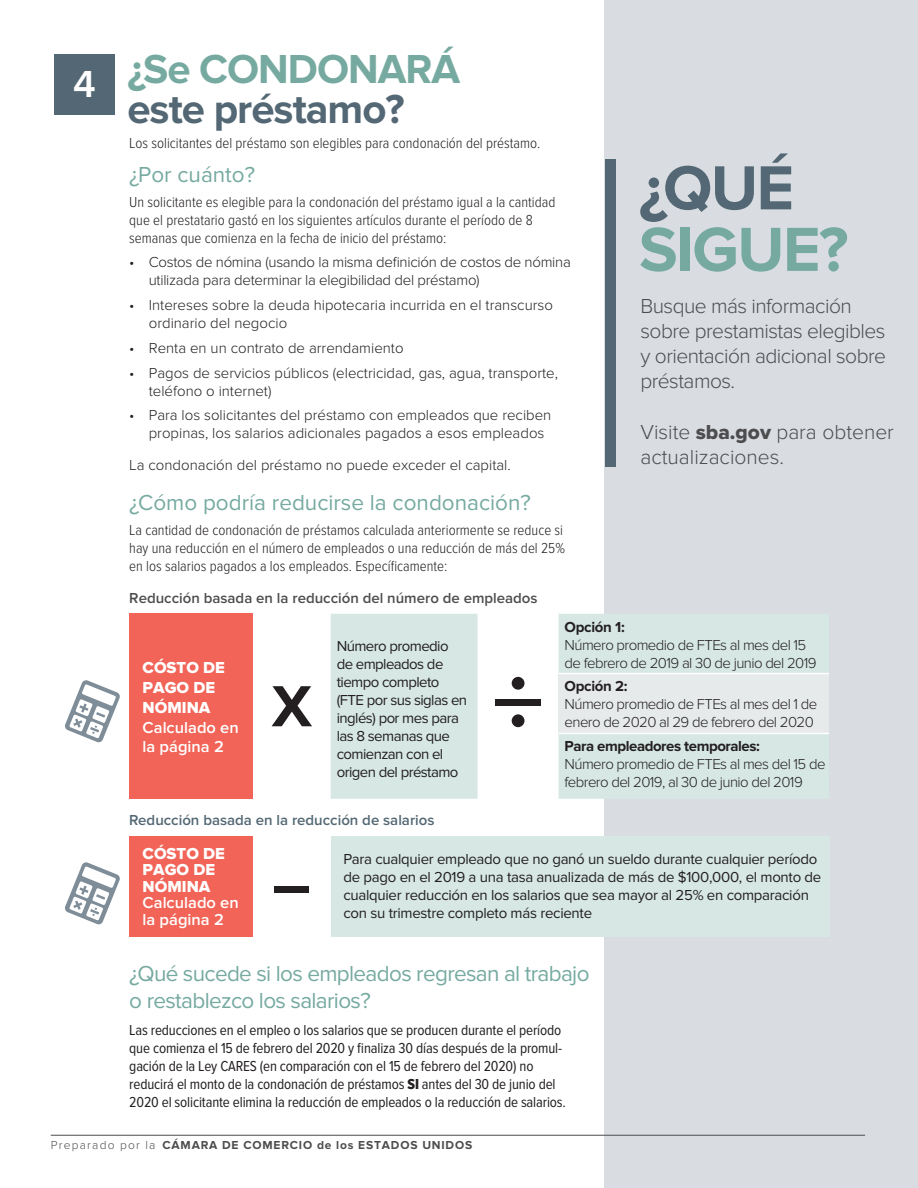
<style>
.page{position:relative;width:918px;height:1188px;background:#fff}
.page>*{position:absolute;margin:0;border:0;box-sizing:border-box;transform-origin:0 0}
.t1{font:700 64.5px "Proxima Nova";letter-spacing:-.025em;color:#76aaa1}
.t2{font:700 64.5px "Proxima Nova";color:#536874}
.t3{font:700 42px "Proxima Nova";letter-spacing:-.025em;color:#536874}
.t4{font:700 42px "Proxima Nova";letter-spacing:-.025em;color:#76aaa1}
.t5{font:600 39px "Proxima Nova";color:#fff}
.t6{font:22.5px/27px "Proxima Nova";letter-spacing:-.03em;color:#76aaa1}
.t7{font:22.5px "Proxima Nova";color:#76aaa1}
.t8{font:300 21px/25.2px "Proxima Nova";letter-spacing:-.025em;color:#4d4d4f}
.t9{font:300 21px/25.2px "Proxima Nova";color:#4d4d4f}
.t10{font:600 16.5px/19.8px "Proxima Nova";color:#fff}
.t11{font:16.5px/19.8px "Proxima Nova Extrabld";color:#fff}
.t12{font:300 15px/18px "Proxima Nova Cond";color:#231f20}
.t13{font:300 15px/18px "Proxima Nova";color:#231f20}
.t14{font:15px/18px "Proxima Nova Cond";letter-spacing:-.01em;color:#231f20}
.t15{font:15px/18px "Proxima Nova";letter-spacing:-.02em;color:#231f20}
.t16{font:300 15px/18px "Proxima Nova";letter-spacing:-.04em;color:#231f20}
.t17{font:15px/18px "Proxima Nova";letter-spacing:-.04em;color:#231f20}
.t18{font:300 15px/18px "Proxima Nova";letter-spacing:-.02em;color:#231f20}
.t19{font:600 15px "Proxima Nova";color:#4d4d4f}
.t20{font:700 15px "Proxima Nova";letter-spacing:-.03em;color:#231f20}
.t21{font:600 15px "Proxima Nova";color:#536874}
.t22{font:700 12px "Proxima Nova";letter-spacing:.07em;color:#4d4d4f}
.s1{font-family:"Proxima Nova Extrabld";font-weight:400}
.s2{font-family:"Proxima Nova Cond Extrabld"}
.s3{font-weight:300}
</style>
<div class="page">
<div style="left:605px;top:0;width:313px;height:1188px;background:#d9dde1"></div>
<div style="left:130px;top:614px;width:123px;height:185px;background:#f16457"></div>
<svg style="left:331px;top:614px;width:498px;height:185px;fill:#d6e7e4"></svg>
<div style="left:559px;top:674px;width:270px;height:59px;background:#e7eaeb"></div>
<hr style="left:559px;top:673px;width:270px;height:1px;background:#fff">
<hr style="left:559px;top:733px;width:270px;height:1px;background:#fff">
<svg style="left:272px;top:686px;width:40px;height:40px"></svg>
<div style="left:512px;top:714px;width:13px;height:13px;background:#231f20;border-radius:50%"></div>
<div style="left:496px;top:699px;width:45px;height:6px;background:#231f20"></div>
<div style="left:512px;top:677px;width:13px;height:13px;background:#231f20;border-radius:50%"></div>
<div style="left:130px;top:836px;width:123px;height:100px;background:#f16457"></div>
<div style="left:331px;top:836px;width:499px;height:100px;background:#d6e7e4"></div>
<div style="left:275px;top:886px;width:34px;height:7px;background:#231f20"></div>
<hr style="left:51px;top:1135px;width:814px;height:1px;background:#4d4d4f">
<div style="left:605px;top:159px;width:11px;height:308px;background:#536874"></div>
<svg style="left:65px;top:680px;width:55px;height:63px"></svg>
<svg style="left:65px;top:862px;width:55px;height:63px"></svg>
<div style="left:54px;top:54px;width:61px;height:61px;background:#536874"></div>
<h3 class="t5" style="left:73px;top:61px;width:24px">4</h3>
<h2 class="t4" style="left:127px;top:45px;width:334px">¿Se CONDONARÁ</h2>
<h2 class="t3" style="left:127px;top:85px;width:279px">este préstamo?</h2>
<p class="t12" style="left:129px;top:135px;width:413px">Los solicitantes del préstamo son elegibles para condonación del préstamo.</p>
<h3 class="t7" style="left:129px;top:162px;width:127px">¿Por cuánto?</h3>
<p class="t12" style="left:129px;top:193px;width:428px">Un solicitante es elegible para la condonación del préstamo igual a la cantidad que el prestatario gastó en los siguientes artículos durante el período de 8 semanas que comienza en la fecha de inicio del préstamo:</p>
<p class="t18" style="left:149px;top:254px;width:424px;text-indent:-20px">• Costos de nómina (usando la misma definición de costos de nómina utilizada para determinar la elegibilidad del préstamo)</p>
<p class="t13" style="left:149px;top:296px;width:406px;text-indent:-20px">• Intereses sobre la deuda hipotecaria incurrida en el transcurso ordinario del negocio</p>
<p class="t13" style="left:129px;top:339px;width:276px">• Renta en un contrato de arrendamiento</p>
<p class="t13" style="left:149px;top:364px;width:411px;text-indent:-20px">• Pagos de servicios públicos (electricidad, gas, agua, transporte, teléfono o internet)</p>
<p class="t13" style="left:149px;top:407px;width:404px;text-indent:-20px">• Para los solicitantes del préstamo con empleados que reciben propinas, los salarios adicionales pagados a esos empleados</p>
<p class="t13" style="left:129px;top:456px;width:383px">La condonación del préstamo no puede exceder el capital.</p>
<h3 class="t7" style="left:129px;top:490px;width:403px">¿Cómo podría reducirse la condonación?</h3>
<p class="t12" style="left:129px;top:522px;width:437px">La cantidad de condonación de préstamos calculada anteriormente se reduce si hay una reducción en el número de empleados o una reducción de más del 25% en los salarios pagados a los empleados. Específicamente:</p>
<p class="t19" style="left:129px;top:589px;width:410px">Reducción basada en la reducción del número de empleados</p>
<h1 class="t2" style="left:639px;top:151px;width:157px">¿QUÉ</h1>
<h1 class="t1" style="left:639px;top:212px;width:211px">SIGUE?</h1>
<h3 class="t8" style="left:640px;top:293px;width:247px">Busque más información sobre prestamistas elegibles y orientación adicional sobre préstamos.</h3>
<h3 class="t9" style="left:640px;top:419px;width:255px">Visite <span class="s1">sba.gov</span> para obtener actualizaciones.</h3>
<p class="t11" style="left:143px;top:658px;width:84px">CÓSTO DE<br>PAGO DE<br>NÓMINA</p>
<p class="t10" style="left:143px;top:717px;width:98px">Calculado en la página 2</p>
<p class="t17" style="left:337px;top:637px;width:132px">Número promedio de empleados de tiempo completo (FTE por sus siglas en inglés) por mes para las 8 semanas que comienzan con el origen del préstamo</p>
<p class="t21" style="left:129px;top:812px;width:307px">Reducción basada en la reducción de salarios</p>
<p class="t20" style="left:565px;top:618px;width:62px">Opción 1:</p>
<p class="t16" style="left:565px;top:636px;width:254px">Número promedio de FTEs al mes del 15 de febrero de 2019 al 30 de junio del 2019</p>
<p class="t20" style="left:565px;top:678px;width:65px">Opción 2:</p>
<p class="t16" style="left:565px;top:696px;width:254px">Número promedio de FTEs al mes del 1 de enero de 2020 al 29 de febrero del 2020</p>
<p class="t20" style="left:565px;top:738px;width:197px">Para empleadores temporales:</p>
<p class="t16" style="left:565px;top:755px;width:262px">Número promedio de FTEs al mes del 15 de febrero del 2019, al 30 de junio del 2019</p>
<p class="t11" style="left:143px;top:845px;width:84px;line-height:16.5px">CÓSTO DE<br>PAGO DE<br>NÓMINA</p>
<p class="t10" style="left:143px;top:895px;width:98px;line-height:16.5px">Calculado en la página 2</p>
<p class="t15" style="left:343px;top:850px;width:479px">Para cualquier empleado que no ganó un sueldo durante cualquier período de pago en el 2019 a una tasa anualizada de más de $100,000, el monto de cualquier reducción en los salarios que sea mayor al 25% en comparación con su trimestre completo más reciente</p>
<h3 class="t6" style="left:129px;top:960px;width:462px">¿Qué sucede si los empleados regresan al trabajo o restablezco los salarios?</h3>
<p class="t14" style="left:129px;top:1022px;width:438px">Las reducciones en el empleo o los salarios que se producen durante el período que comienza el 15 de febrero del 2020 y finaliza 30 días después de la promul&shy;gación de la Ley CARES (en comparación con el 15 de febrero del 2020) no reducirá el monto de la condonación de préstamos <span class="s2">SI</span> antes del 30 de junio del 2020 el solicitante elimina la reducción de empleados o la reducción de salarios.</p>
<p class="t22" style="left:51px;top:1138px;width:423px"><span class="s3">Preparado por la</span> CÁMARA DE COMERCIO de los ESTADOS UNIDOS</p>
</div>
